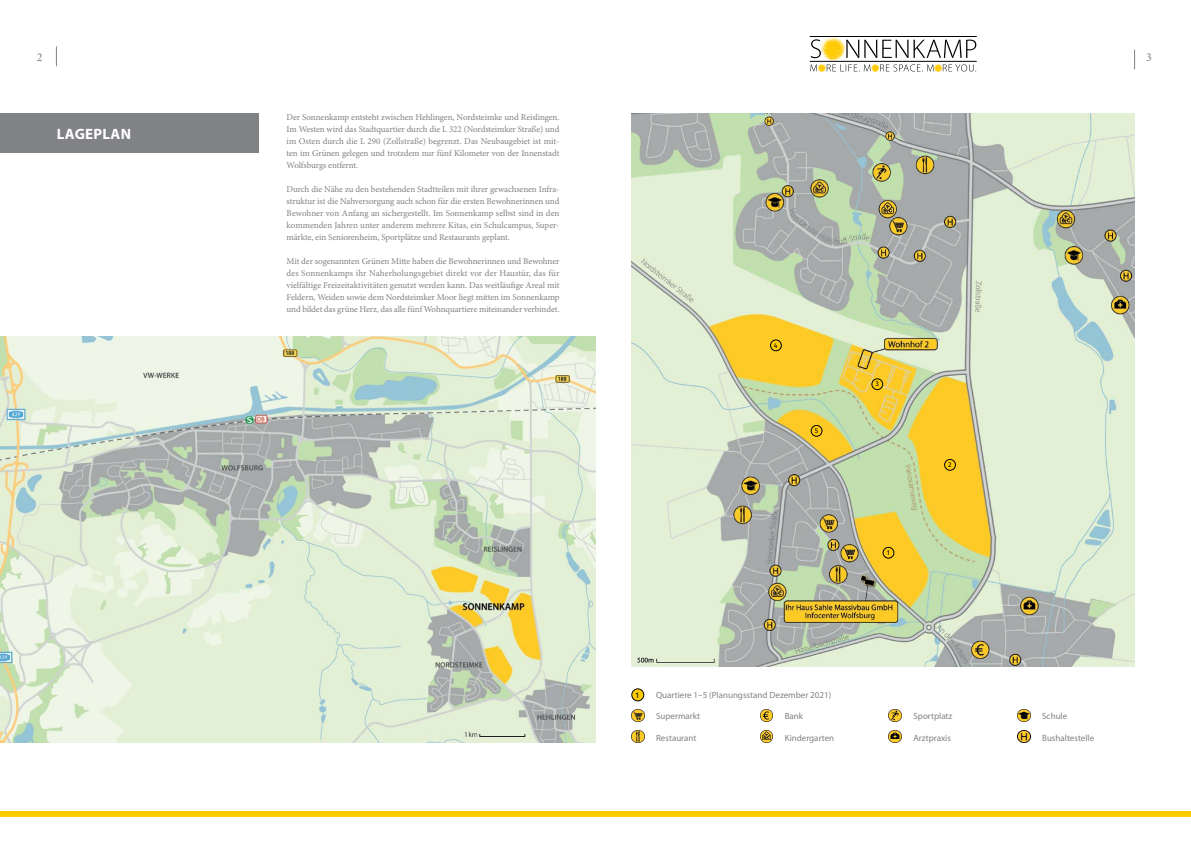
<style>
.page{position:relative;width:1191px;height:842px;background:#fff}
.page>*{position:absolute;margin:0;border:0;box-sizing:border-box;transform-origin:0 0}
.t1{font:700 15px "Myriad Pro";letter-spacing:.02em;color:#fff}
.t2{font:12px "Minion Pro";color:#808285}
.t3{font:9px/12px "Minion Pro";letter-spacing:-.01em;color:#808285;text-align:justify}
.t4{font:9px "Myriad Pro";color:#808285}
.t5{font:8px "Fira Sans";color:#000}
.t6{font:7px "Fira Sans";color:#000}
</style>
<div class="page">
<img style="left:0;top:336px;width:595px;height:407px">
<img style="left:631px;top:113px;width:503px;height:553px">
<svg style="left:631px;top:730px;width:13px;height:13px"></svg>
<div style="left:632px;top:689px;width:12px;height:12px;background:#ffcb05;border-radius:50%"></div>
<div style="left:631px;top:689px;width:13px;height:12px;border:1px solid #000;border-radius:50%"></div>
<div style="left:883px;top:547px;width:11px;height:11px;background:#ffcb05;border-radius:50%"></div>
<div style="left:883px;top:547px;width:11px;height:11px;border:1px solid #000;border-radius:50%"></div>
<div style="left:944px;top:459px;width:11px;height:11px;background:#ffcb05;border-radius:50%"></div>
<div style="left:944px;top:459px;width:11px;height:11px;border:1px solid #000;border-radius:50%"></div>
<div style="left:872px;top:379px;width:10px;height:11px;background:#ffcb05;border-radius:50%"></div>
<div style="left:871px;top:379px;width:12px;height:11px;border:1px solid #000;border-radius:50%"></div>
<div style="left:770px;top:340px;width:11px;height:11px;background:#ffcb05;border-radius:50%"></div>
<div style="left:770px;top:340px;width:11px;height:11px;border:1px solid #000;border-radius:50%"></div>
<div style="left:811px;top:425px;width:11px;height:11px;background:#ffcb05;border-radius:50%"></div>
<div style="left:811px;top:425px;width:11px;height:11px;border:1px solid #000;border-radius:50%"></div>
<svg style="left:631px;top:709px;width:13px;height:13px"></svg>
<svg style="left:760px;top:709px;width:12px;height:13px"></svg>
<svg style="left:760px;top:730px;width:12px;height:13px"></svg>
<svg style="left:889px;top:709px;width:12px;height:13px"></svg>
<svg style="left:889px;top:730px;width:12px;height:13px"></svg>
<svg style="left:1017px;top:709px;width:13px;height:13px"></svg>
<svg style="left:1017px;top:730px;width:13px;height:13px"></svg>
<div style="left:0;top:113px;width:259px;height:40px;background:#808285"></div>
<svg style="left:56px;top:47px;width:1px;height:19px"></svg>
<svg style="left:1134px;top:50px;width:1px;height:19px"></svg>
<div style="left:0;top:811px;width:1191px;height:5px;background:#fc0"></div>
<hr style="left:809px;top:61px;width:167px;height:1px;background:#000">
<hr style="left:809px;top:36px;width:167px;height:1px;background:#000">
<svg style="left:810px;top:37px;width:166px;height:35px"></svg>
<h2 class="t2" style="left:37px;top:49px;width:7px">2</h2>
<h2 class="t2" style="left:1146px;top:49px;width:7px">3</h2>
<h1 class="t1" style="left:57px;top:124px;width:76px">LAGEPLAN</h1>
<p class="t3" style="left:286px;top:111px;width:274px">Der Sonnenkamp entsteht zwischen Hehlingen, Nordsteimke und Reislingen.<br>Im Westen wird das Stadtquartier durch die L 322 (Nordsteimker Straße) und im Osten durch die L 290 (Zollstraße) begrenzt. Das Neubaugebiet ist mit&shy;ten im Grünen gelegen und trotzdem nur fünf Kilometer von der Innenstadt Wolfsburgs entfernt.</p>
<p class="t3" style="left:286px;top:183px;width:274px">Durch die Nähe zu den bestehenden Stadtteilen mit ihrer gewachsenen Infra&shy;struktur ist die Nahversorgung auch schon für die ersten Bewohnerinnen und Bewohner von Anfang an sichergestellt. Im Sonnenkamp selbst sind in den kommenden Jahren unter anderem mehrere Kitas, ein Schulcampus, Super&shy;märkte, ein Seniorenheim, Sportplätze und Restaurants geplant.</p>
<p class="t3" style="left:286px;top:255px;width:274px">Mit der sogenannten Grünen Mitte haben die Bewohnerinnen und Bewohner des Sonnenkamps ihr Naherholungsgebiet direkt vor der Haustür, das für vielfältige Freizeitaktivitäten genutzt werden kann. Das weitläufige Areal mit Feldern, Weiden sowie dem Nordsteimker Moor liegt mitten im Sonnenkamp und bildet das grüne Herz, das alle fünf Wohnquartiere miteinander verbindet.</p>
<p class="t6" style="left:774px;top:340px;width:5px">4</p>
<p class="t6" style="left:815px;top:425px;width:5px">5</p>
<p class="t6" style="left:875px;top:379px;width:5px">3</p>
<p class="t6" style="left:886px;top:547px;width:5px">1</p>
<p class="t6" style="left:948px;top:459px;width:5px">2</p>
<p class="t5" style="left:635px;top:689px;width:5px">1</p>
<p class="t4" style="left:656px;top:690px;width:177px">Quartiere 1–5 (Planungsstand Dezember 2021)</p>
<p class="t4" style="left:656px;top:710px;width:46px">Supermarkt</p>
<p class="t4" style="left:656px;top:732px;width:42px">Restaurant</p>
<p class="t4" style="left:784px;top:710px;width:20px">Bank</p>
<p class="t4" style="left:784px;top:732px;width:51px">Kindergarten</p>
<p class="t4" style="left:913px;top:710px;width:41px">Sportplatz</p>
<p class="t4" style="left:913px;top:732px;width:39px">Arztpraxis</p>
<p class="t4" style="left:1042px;top:710px;width:27px">Schule</p>
<p class="t4" style="left:1042px;top:732px;width:54px">Bushaltestelle</p>
</div>
